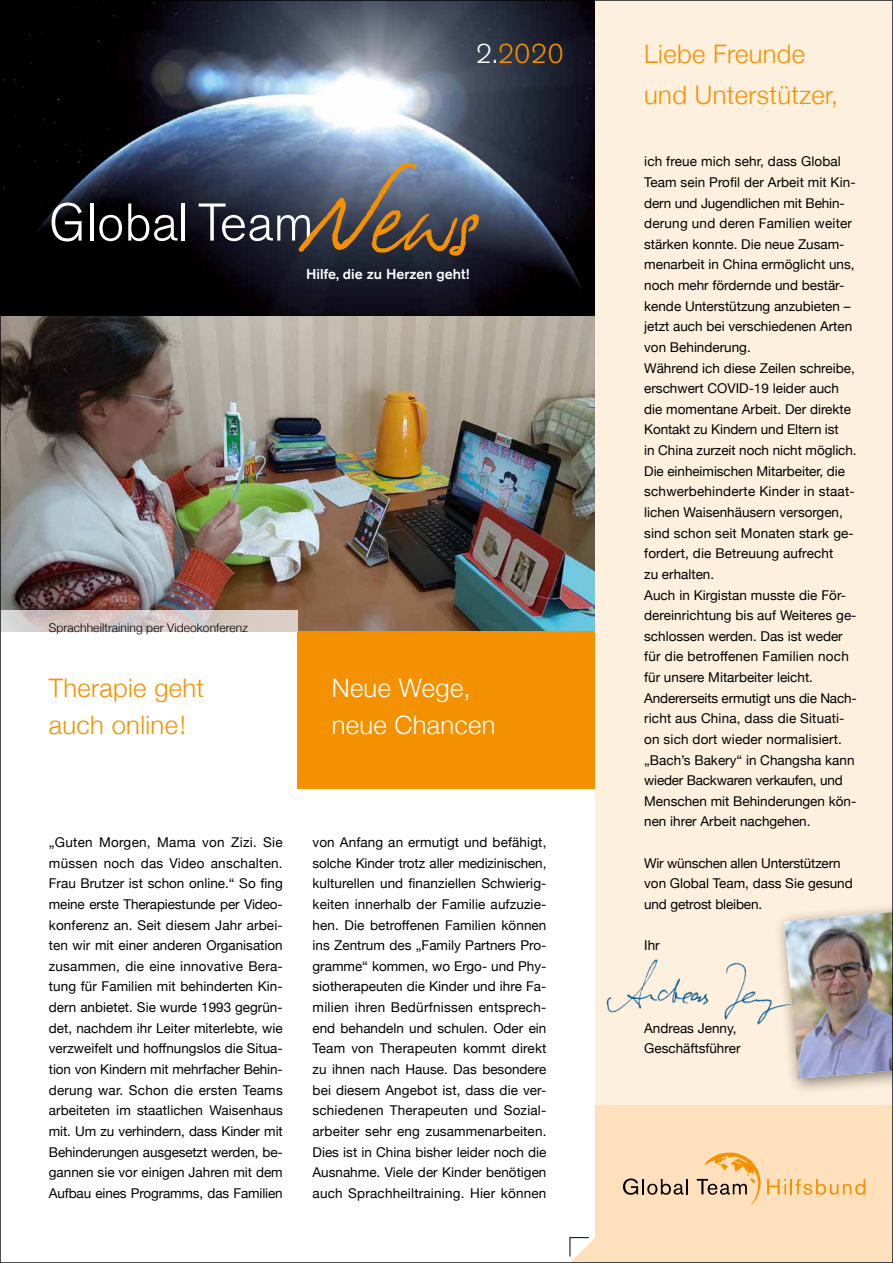
<style>
.page{position:relative;width:893px;height:1263px;background:#fff}
.page>*{position:absolute;margin:0;border:0;box-sizing:border-box;transform-origin:0 0}
.t1{font:300 52.5px "Akzidenz Grotesk BQ";color:#fff}
.t2{font:300 27px "Akzidenz Grotesk BQ";color:#f39100}
.t3{font:300 25.5px/37.5px "Helvetica Neue";letter-spacing:.015em;color:#f39100}
.t4{font:300 25.5px/37.5px "Helvetica Neue";letter-spacing:.015em;color:#fff}
.t5{font:500 14.25px "Akzidenz Grotesk BQ";color:#fff}
.t6{font:13.5px/20.7px "Helvetica Neue";color:#000}
.t7{font:300 12px "Helvetica Neue";letter-spacing:.01em;color:#000}
.s1{color:#fff}
.s2{font-family:"FG Valentin";font-weight:400;font-size:97.5px;color:#f39100}
</style>
<div class="page">
<img style="left:2px;top:2px;width:593px;height:629px">
<div style="left:298px;top:631px;width:310px;height:158px;background:#f39100"></div>
<svg style="left:569px;top:1237px;width:26px;height:24px"></svg>
<svg style="left:2px;top:610px;width:296px;height:21px;background:#d4c8c5"></svg>
<div style="left:595px;top:0;width:298px;height:1263px;background:#fef0de"></div>
<div style="left:595px;top:1105px;width:298px;height:158px;background:#fee0bc"></div>
<svg style="left:767px;top:1179px;width:98px;height:16px"></svg>
<svg style="left:623px;top:1178px;width:65px;height:17px"></svg>
<svg style="left:697px;top:1152px;width:64px;height:53px"></svg>
<div style="left:773px;top:901px;width:120px;height:195px;background:#000;opacity:.5"></div>
<img style="left:784px;top:912px;width:107px;height:167px">
<img style="left:606px;top:951px;width:187px;height:80px">
<h2 class="t2" style="left:476px;top:39px;width:89px"><span class="s1">2.</span>2020</h2>
<h1 class="t1" style="left:49px;top:193px;width:431px">Global Team<span class="s2">News</span></h1>
<p class="t5" style="left:306px;top:265px;width:165px">Hilfe, die zu Herzen geht!</p>
<p class="t7" style="left:49px;top:617px;width:201px">Sprachheiltraining per Videokonferenz</p>
<h3 class="t3" style="left:49px;top:667px;width:157px">Therapie geht auch online!</h3>
<h3 class="t4" style="left:332px;top:667px;width:165px">Neue Wege, neue Chancen</h3>
<p class="t6" style="left:49px;top:833px;width:235px;text-align:justify">„Guten Morgen, Mama von Zizi. Sie müssen noch das Video anschalten.<br>Frau Brutzer ist schon online.“ So fing meine erste Therapiestunde per Video&shy;konferenz an. Seit diesem Jahr arbei&shy;ten wir mit einer anderen Organisation zusammen, die eine innovative Bera&shy;tung für Familien mit behinderten Kin&shy;dern anbietet. Sie wurde 1993 gegrün&shy;det, nachdem ihr Leiter miterlebte, wie verzweifelt und hoffnungslos die Situa&shy;tion von Kindern mit mehrfacher Behin&shy;derung war. Schon die ersten Teams arbeiteten im staatlichen Waisenhaus mit. Um zu verhindern, dass Kinder mit Behinderungen ausgesetzt werden, be&shy;gannen sie vor einigen Jahren mit dem Aufbau eines Programms, das Familien</p>
<p class="t6" style="left:313px;top:833px;width:235px;text-align:justify">von Anfang an ermutigt und befähigt, solche Kinder trotz aller medizinischen, kulturellen und finanziellen Schwierig&shy;keiten innerhalb der Familie aufzuzie&shy;hen. Die betroffenen Familien können ins Zentrum des „Family Partners Pro&shy;gramme“ kommen, wo Ergo- und Phy&shy;siotherapeuten die Kinder und ihre Fa&shy;milien ihren Bedürfnissen entsprech&shy;end behandeln und schulen. Oder ein Team von Therapeuten kommt direkt zu ihnen nach Hause. Das besondere bei diesem Angebot ist, dass die ver&shy;schiedenen Therapeuten und Sozial&shy;arbeiter sehr eng zusammenarbeiten.<br>Dies ist in China bisher leider noch die Ausnahme. Viele der Kinder benötigen auch Sprachheiltraining. Hier können</p>
<h3 class="t3" style="left:644px;top:32px;width:196px;line-height:41.2px">Liebe Freunde und Unterstützer,</h3>
<p class="t6" style="left:644px;top:152px;width:214px">ich freue mich sehr, dass Global<br>Team sein Profil der Arbeit mit Kin&shy;dern und Jugendlichen mit Behin&shy;derung und deren Familien weiter stärken konnte. Die neue Zusam&shy;menarbeit in China ermöglicht uns, noch mehr fördernde und bestär&shy;kende Unterstützung anzubieten – jetzt auch bei verschiedenen Arten von Behinderung.<br>Während ich diese Zeilen schreibe, erschwert Covid-19 leider auch die momentane Arbeit. Der direkte<br>Kontakt zu Kindern und Eltern ist<br>in China zurzeit noch nicht möglich.<br>Die einheimischen Mitarbeiter, die schwerbehinderte Kinder in staat&shy;lichen Waisenhäusern versorgen, sind schon seit Monaten stark ge&shy;fordert, die Betreuung aufrecht<br>zu erhalten.<br>Auch in Kirgistan musste die För&shy;dereinrichtung bis auf Weiteres ge&shy;schlossen werden. Das ist weder für die betroffenen Familien noch für unsere Mitarbeiter leicht.<br>Andererseits ermutigt uns die Nach&shy;richt aus China, dass die Situati&shy;on sich dort wieder normalisiert. „Bach’s Bakery“ in Changsha kann wieder Backwaren verkaufen, und<br>Menschen mit Behinderungen kön&shy;nen ihrer Arbeit nachgehen.</p>
<p class="t6" style="left:644px;top:853px;width:210px">Wir wünschen allen Unterstützern von Global Team, dass Sie gesund und getrost bleiben.</p>
<p class="t6" style="left:644px;top:936px;width:17px">Ihr</p>
<p class="t6" style="left:644px;top:1018px;width:98px">Andreas Jenny,<br>Geschäftsführer</p>
</div>
